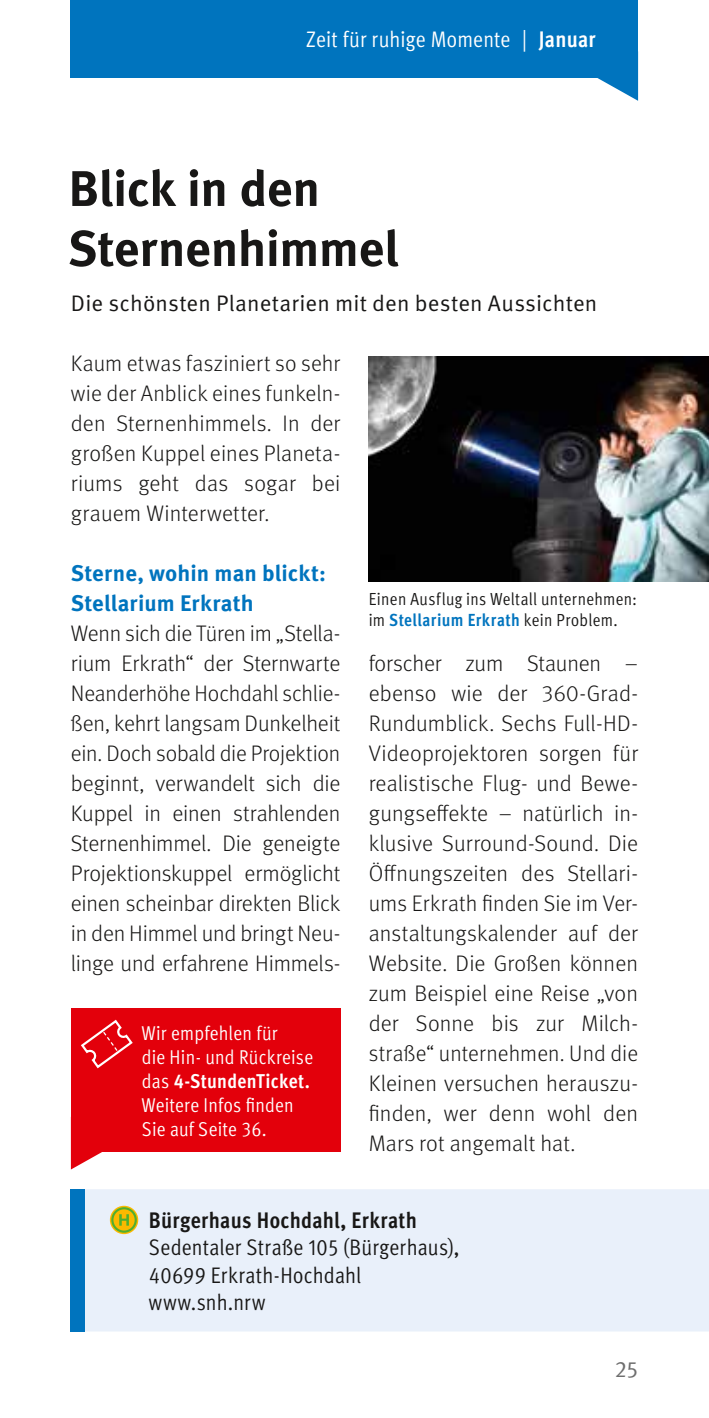
<style>
.page{position:relative;width:709px;height:1418px;background:#fff}
.page>*{position:absolute;margin:0;border:0;box-sizing:border-box;transform-origin:0 0}
.t1{font:700 50px/60px "Meta Pro";letter-spacing:-.01em;color:#181716}
.t2{font:300 22.5px/30px "Meta Pro";letter-spacing:.005em;color:#181716;text-align:justify}
.t3{font:condensed 22.5px/27.5px "Meta Pro";letter-spacing:.01em;color:#181716}
.t4{font:22.5px "Meta Pro";letter-spacing:.01em;color:#181716}
.t5{font:700 22.5px/30px "Meta Pro";letter-spacing:.005em;color:#0074be}
.t6{font:condensed 22.5px "Meta Pro";letter-spacing:.01em;color:#fff}
.t7{font:700 condensed 22.5px "Meta Pro";letter-spacing:.015em;color:#181716}
.t8{font:22.5px "Meta Pro";color:#6e6e6e}
.t9{font:condensed 20px/24px "Meta Pro";letter-spacing:.01em;color:#fff}
.t10{font:condensed 17.5px/21.2px "Meta Pro";letter-spacing:.02em;color:#181716}
.s1{font-weight:700}
.s2{font-weight:700;color:#0074be}
</style>
<div class="page">
<img style="left:369px;top:356px;width:340px;height:225px">
<svg style="left:597px;top:78px;width:41px;height:23px"></svg>
<div style="left:71px;top:0;width:567px;height:78px;background:#0074be"></div>
<div style="left:71px;top:1008px;width:269px;height:143px;background:#e3000b"></div>
<svg style="left:71px;top:1151px;width:51px;height:18px"></svg>
<svg style="left:81px;top:1019px;width:52px;height:50px"></svg>
<div style="left:71px;top:1189px;width:14px;height:142px;background:#0074be"></div>
<div style="left:85px;top:1189px;width:624px;height:142px;background:#e9f0fa"></div>
<svg style="left:110px;top:1205px;width:28px;height:29px"></svg>
<svg style="left:119px;top:1214px;width:10px;height:11px"></svg>
<div style="left:111px;top:1207px;width:26px;height:25px;border:2px solid #50ae2f;border-radius:50%"></div>
<p class="t6" style="left:306px;top:23px;width:291px">Zeit für ruhige Momente | <span class="s1">Januar</span></p>
<h1 class="t1" style="left:68px;top:155px;width:332px">Blick in den<br>Sternenhimmel</h1>
<p class="t4" style="left:71px;top:286px;width:528px">Die schönsten Planetarien mit den besten Aussichten</p>
<p class="t2" style="left:71px;top:347px;width:271px">Kaum etwas fasziniert so sehr wie der Anblick eines funkeln&shy;den Sternenhimmels. In der großen Kuppel eines Planeta&shy;riums geht das sogar bei grauem Winterwetter.</p>
<p class="t5" style="left:71px;top:557px;width:256px">Sterne, wohin man blickt:<br>Stellarium Erkrath</p>
<p class="t2" style="left:71px;top:617px;width:271px">Wenn sich die Türen im „Stella&shy;rium Erkrath“ der Sternwarte Neanderhöhe Hochdahl schlie&shy;ßen, kehrt langsam Dunkelheit ein. Doch sobald die Projektion beginnt, verwandelt sich die Kuppel in einen strahlenden Sternenhimmel. Die geneigte Projektionskuppel ermöglicht einen scheinbar direkten Blick in den Himmel und bringt Neu&shy;linge und erfahrene Himmels-</p>
<p class="t9" style="left:142px;top:1019px;width:173px">Wir empfehlen für<br>die Hin- und Rückreise das <span class="s1">4-StundenTicket.<br></span>Weitere Infos finden<br>Sie auf Seite 36.</p>
<p class="t10" style="left:369px;top:587px;width:270px">Einen Ausflug ins Weltall unternehmen: im <span class="s2">Stellarium Erkrath</span> kein Problem.</p>
<p class="t2" style="left:369px;top:647px;width:271px">forscher zum Staunen – ebenso wie der 360-Grad-Rundumblick. Sechs Full-HD-Videoprojektoren sorgen für realistische Flug- und Bewe&shy;gungseffekte – natürlich in&shy;klusive Surround-Sound. Die Öffnungszeiten des Stellari&shy;ums Erkrath finden Sie im Ver&shy;anstaltungskalender auf der Website. Die Großen können zum Beispiel eine Reise „von der Sonne bis zur Milch&shy;straße“ unternehmen. Und die Kleinen versuchen herauszu&shy;finden, wer denn wohl den Mars rot angemalt hat.</p>
<p class="t7" style="left:149px;top:1202px;width:269px">Bürgerhaus Hochdahl, Erkrath</p>
<p class="t3" style="left:149px;top:1232px;width:312px">Sedentaler Straße 105 (Bürgerhaus),<br>40699 Erkrath-Hochdahl www.snh.nrw</p>
<p class="t8" style="left:614px;top:1351px;width:25px">25</p>
</div>
